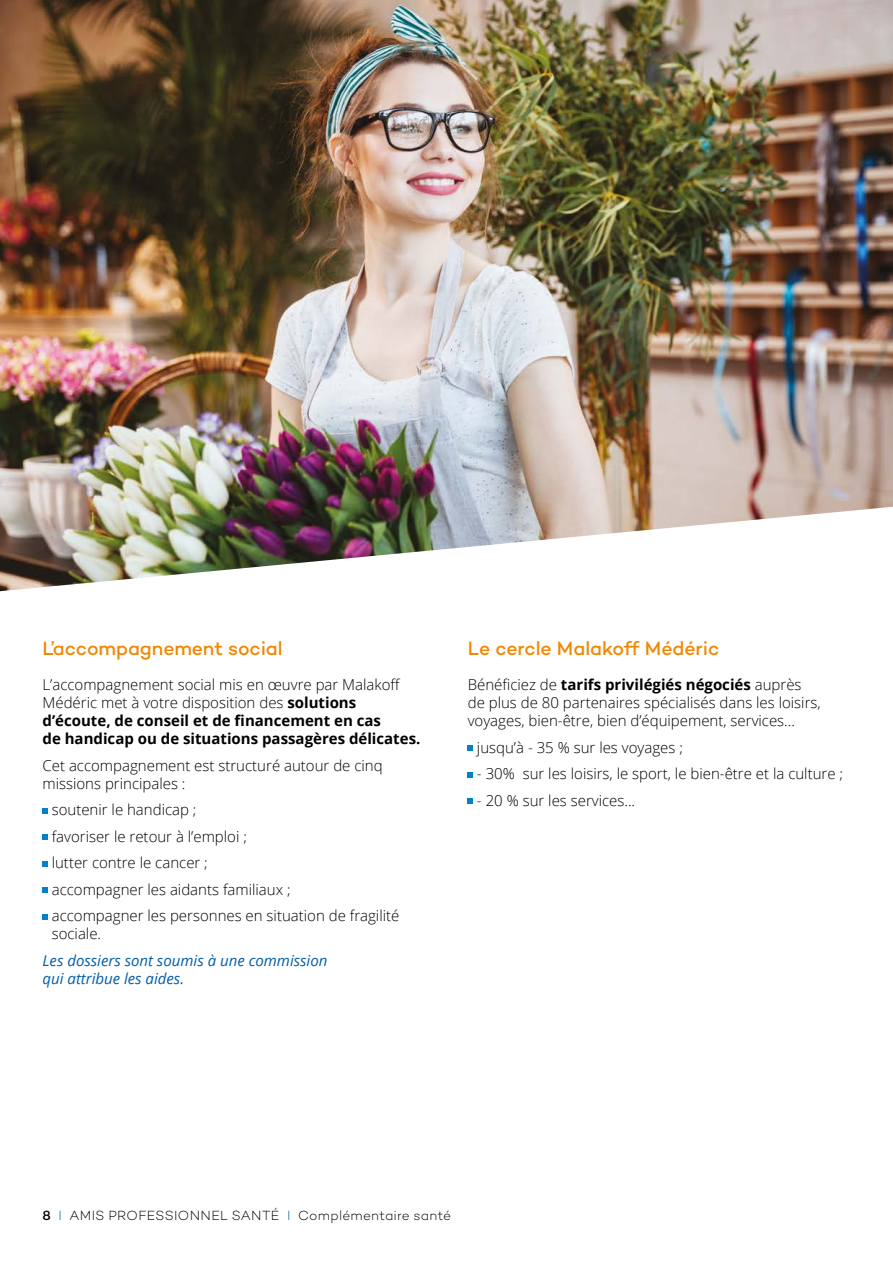
<style>
.page{position:relative;width:893px;height:1263px;background:#fff}
.page>*{position:absolute;margin:0;border:0;box-sizing:border-box;transform-origin:0 0}
.t1{font:500 19.5px "Campton";letter-spacing:-.005em;color:#f18700}
.t2{font:300 15px/26.5px "Open Sans";color:#000}
.t3{font:700 15px/18px "Open Sans";color:#000}
.t4{font:italic 15px/18px "Open Sans";color:#005da9}
.t5{font:300 13.5px "Campton";letter-spacing:.025em;color:#000}
.s1{font-weight:300}
.s2{font-weight:700}
.s3{font-weight:500}
.s4{color:#005da9}
</style>
<div class="page">
<svg style="left:43px;top:808px;width:5px;height:5px"></svg>
<svg style="left:43px;top:834px;width:5px;height:6px"></svg>
<svg style="left:43px;top:861px;width:5px;height:5px"></svg>
<svg style="left:43px;top:887px;width:5px;height:6px"></svg>
<svg style="left:43px;top:914px;width:5px;height:5px"></svg>
<svg style="left:468px;top:745px;width:5px;height:6px"></svg>
<svg style="left:468px;top:772px;width:5px;height:5px"></svg>
<svg style="left:468px;top:798px;width:5px;height:6px"></svg>
<img style="left:0;top:0;width:893px;height:591px">
<h1 class="t1" style="left:43px;top:636px;width:242px">L’accompagnement social</h1>
<p class="t3" style="left:43px;top:675px;width:379px"><span class="s1">L’accompagnement social mis en œuvre par Malakoff Médéric met à votre disposition des</span> solutions d’écoute, de conseil et de financement en cas<br>de handicap ou de situations passagères délicates.</p>
<p class="t2" style="left:43px;top:756px;width:342px;line-height:18px">Cet accompagnement est structuré autour de cinq missions principales :</p>
<p class="t2" style="left:52px;top:796px;width:349px">soutenir le handicap ;<br>favoriser le retour à l’emploi ;<br>lutter contre le cancer ;<br>accompagner les aidants familiaux ;<br>accompagner les personnes en situation de fragilité</p>
<p class="t2" style="left:52px;top:920px;width:51px">sociale.</p>
<p class="t4" style="left:43px;top:951px;width:286px">Les dossiers sont soumis à une commission qui attribue les aides.</p>
<h1 class="t1" style="left:468px;top:636px;width:253px">Le cercle Malakoff Médéric</h1>
<p class="t2" style="left:468px;top:675px;width:354px;line-height:18px">Bénéficiez de <span class="s2">tarifs privilégiés négociés</span> auprès de plus de 80 partenaires spécialisés dans les loisirs, voyages, bien-être, bien d’équipement, services...</p>
<p class="t2" style="left:477px;top:734px;width:207px">jusqu’à - 35 % sur les voyages ;</p>
<p class="t2" style="left:477px;top:760px;width:368px">- 30% sur les loisirs, le sport, le bien-être et la culture ;</p>
<p class="t2" style="left:477px;top:787px;width:160px">- 20 % sur les services...</p>
<p class="t5" style="left:43px;top:1207px;width:410px"><span class="s3">8</span> <span class="s4">I</span> AMIS PROFESSIONNEL SANTÉ <span class="s4">I</span> Complémentaire santé</p>
</div>
